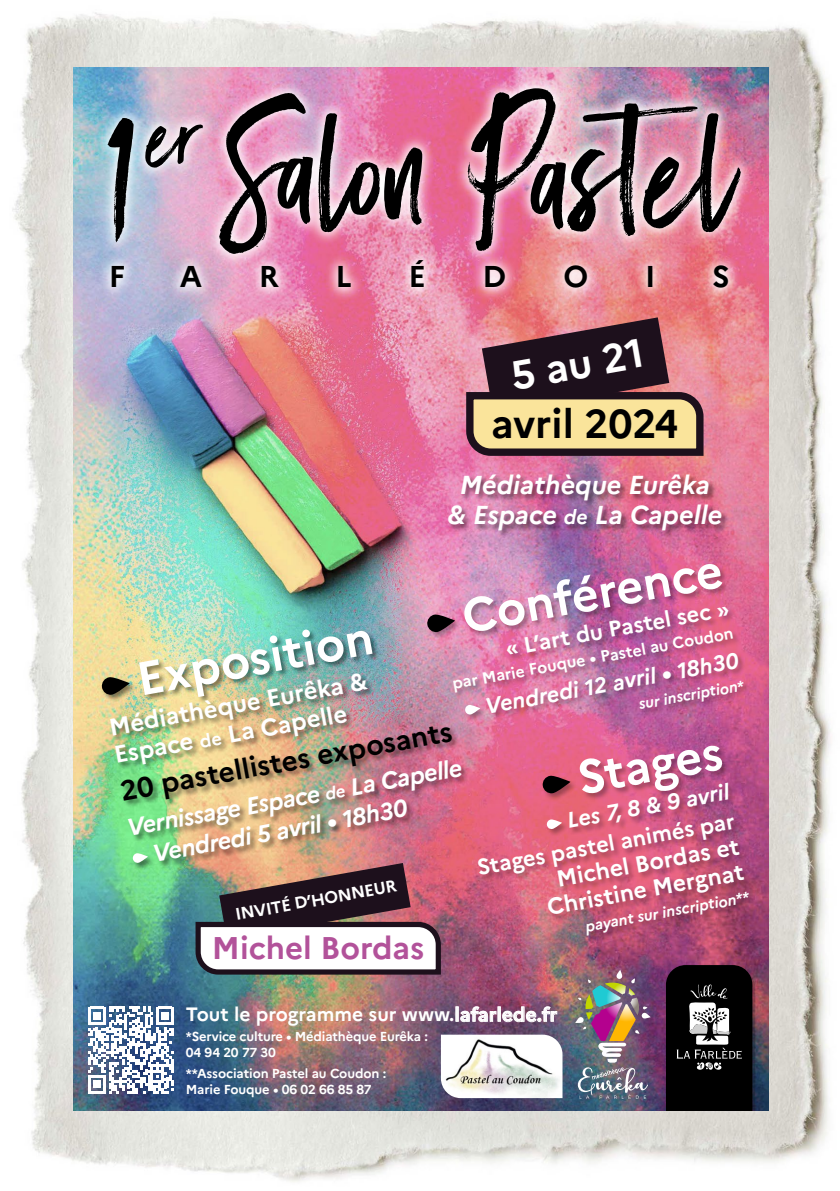
<style>
.page{position:relative;width:840px;height:1191px;background:#fff}
.page>*{position:absolute;margin:0;border:0;box-sizing:border-box;transform-origin:0 0}
.t1{font:143.2px "Black Diamond";color:#000}
.t2{font:83.4px "Black Diamond";color:#000}
.t3{font:700 47px "Marianne";color:#fff}
.t4{font:700 40.2px "Marianne";color:#000}
.t5{font:700 40.2px "Marianne";color:#fff}
.t6{font:700 31.4px "Marianne";color:#b2529a}
.t7{font:700 30px "Marianne";color:#000}
.t8{font:700 28px "Marianne";color:#000}
.t9{font:italic 700 26px/30px "Marianne";color:#fff;text-align:center}
.t10{font:italic 700 24px/30px "Marianne";color:#fff}
.t11{font:700 24px/28px "Marianne";color:#fff}
.t12{font:700 23px/26px "Marianne";color:#fff;text-align:right}
.t13{font:700 22px "Marianne";color:#fff}
.t14{font:italic 700 22px "Marianne";color:#fff}
.t15{font:700 19.4px "Marianne";color:#fff}
.t16{font:700 16.8px "Marianne";color:#fff}
.t17{font:700 16px "Marianne";color:#fff}
.t18{font:italic 700 15px "Marianne";color:#fff}
.t19{font:700 13px/16px "Marianne";letter-spacing:-.01em;color:#fff}
.s1{font-size:143.2px}
.s2{font-size:20px}
.s3{font-size:24px}
.s4{font-size:18px}
.s5{font-size:17px}
</style>
<div class="page">
<img style="left:12px;top:12px;width:819px;height:1170px">
<img style="left:73px;top:67px;width:695px;height:1043px">
<div style="left:477px;top:745px;width:279px;height:198px;background:#000;opacity:.32"></div>
<svg style="left:542px;top:775px;width:28px;height:19px"></svg>
<svg style="left:546px;top:819px;width:15px;height:10px"></svg>
<div style="left:426px;top:563px;width:324px;height:159px;background:#000;opacity:.32"></div>
<svg style="left:426px;top:614px;width:29px;height:15px"></svg>
<svg style="left:468px;top:704px;width:12px;height:11px"></svg>
<div style="left:447px;top:473px;width:282px;height:65px;background:#000;opacity:.5"></div>
<div style="left:101px;top:629px;width:367px;height:241px;background:#000;opacity:.48"></div>
<svg style="left:101px;top:676px;width:29px;height:19px"></svg>
<svg style="left:132px;top:853px;width:16px;height:10px"></svg>
<img style="left:575px;top:969px;width:75px;height:129px">
<svg style="left:665px;top:965px;width:89px;height:145px;background:#211f21"></svg>
<svg style="left:88px;top:1006px;width:86px;height:87px"></svg>
<img style="left:94px;top:74px;width:659px;height:227px">
<svg style="left:462px;top:317px;width:244px;height:142px;background:#987364"></svg>
<svg style="left:193px;top:863px;width:250px;height:114px"></svg>
<img style="left:440px;top:1034px;width:122px;height:64px">
<svg style="left:506px;top:644px;width:12px;height:11px"></svg>
<svg style="left:716px;top:606px;width:12px;height:10px"></svg>
<svg style="left:218px;top:92px;width:88px;height:163px"></svg>
<h2 class="t2" style="left:103px;top:84px;width:102px"><span class="s1">1</span>er</h2>
<h1 class="t1" style="left:286px;top:85px;width:455px">alon Pastel</h1>
<h3 class="t7" style="left:109px;top:253px;width:18px">F</h3>
<h3 class="t7" style="left:180px;top:253px;width:24px">A</h3>
<h3 class="t7" style="left:259px;top:253px;width:22px">R</h3>
<h3 class="t7" style="left:335px;top:253px;width:18px">L</h3>
<h3 class="t7" style="left:408px;top:253px;width:19px">É</h3>
<h3 class="t7" style="left:482px;top:253px;width:25px">D</h3>
<h3 class="t7" style="left:563px;top:253px;width:26px">O</h3>
<h3 class="t7" style="left:644px;top:253px;width:12px">I</h3>
<h3 class="t7" style="left:711px;top:253px;width:19px">S</h3>
<h3 class="t5" style="left:505px;top:345px;width:136px;rotate:-10deg">5 au 21</h3>
<h3 class="t4" style="left:491px;top:393px;width:189px">avril 2024</h3>
<h3 class="t9" style="left:447px;top:467px;width:276px">Médiathèque Eurêka &amp; Espace <span class="s2">de</span> La Capelle</h3>
<h3 class="t3" style="left:456px;top:580px;width:265px;rotate:-10deg">Conférence</h3>
<h3 class="t13" style="left:520px;top:628px;width:191px;rotate:-10deg">L’art du Pastel sec</h3>
<h3 class="t3" style="left:131px;top:643px;width:241px;rotate:-10deg">Exposition</h3>
<p class="t17" style="left:450px;top:671px;width:287px;rotate:-10deg">par Marie Fouque • Pastel au Coudon</p>
<h3 class="t14" style="left:482px;top:688px;width:258px;rotate:-10deg">Vendredi 12 avril <span class="s3">•</span> 18h30</h3>
<h3 class="t11" style="left:106px;top:711px;width:263px;rotate:-10deg">Médiathèque Eurêka &amp;<br>Espace <span class="s4">de</span> La Capelle</h3>
<p class="t18" style="left:636px;top:692px;width:108px;rotate:-10deg">sur inscription*</p>
<h3 class="t8" style="left:117px;top:769px;width:338px;rotate:-10deg">20 pastellistes exposants</h3>
<h3 class="t3" style="left:571px;top:742px;width:148px;rotate:-10deg">Stages</h3>
<h3 class="t10" style="left:145px;top:806px;width:320px;text-indent:-21px;rotate:-10deg">Vernissage Espace <span class="s5">de</span> La Capelle<br>Vendredi 5 avril • 18h30</h3>
<h3 class="t14" style="left:564px;top:803px;width:166px;rotate:-10deg">Les 7, 8 &amp; 9 avril</h3>
<h3 class="t13" style="left:474px;top:850px;width:262px;rotate:-10deg">Stages pastel animés par</h3>
<h3 class="t12" style="left:540px;top:866px;width:201px;rotate:-10deg">Michel Bordas et<br>Christine Mergnat</h3>
<p class="t16" style="left:233px;top:901px;width:165px;rotate:-10deg">INVITÉ D’HONNEUR</p>
<h3 class="t6" style="left:212px;top:923px;width:214px">Michel Bordas</h3>
<p class="t18" style="left:583px;top:914px;width:167px;rotate:-10deg">payant sur inscription**</p>
<h3 class="t15" style="left:186px;top:999px;width:373px">Tout le programme sur www.lafarlede.fr</h3>
<p class="t19" style="left:186px;top:1027px;width:243px">*Service culture • Médiathèque Eurêka :<br>04 94 20 77 30</p>
<p class="t19" style="left:186px;top:1064px;width:202px">**Association Pastel au Coudon :<br>Marie Fouque • 06 02 66 85 87</p>
</div>
